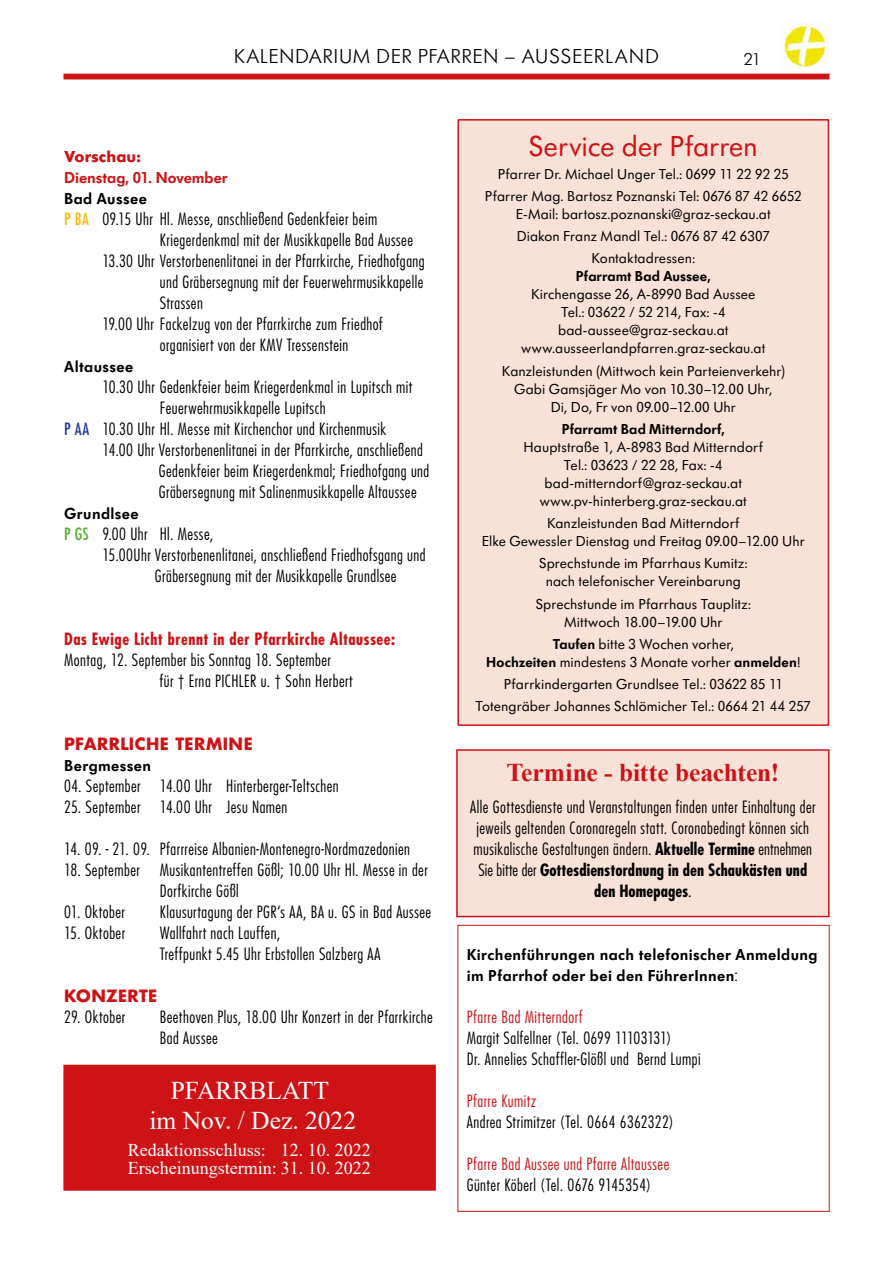
<style>
.page{position:relative;width:893px;height:1263px;background:#fff}
.page>*{position:absolute;margin:0;border:0;box-sizing:border-box;transform-origin:0 0}
.t1{font:30px "Futura SB";letter-spacing:-.005em;color:#cd1316}
.t2{font:25.5px/30.6px "Times New Roman";color:#fff;text-align:center}
.t3{font:700 25.5px "Times New Roman";letter-spacing:-.005em;color:#cd1316}
.t4{font:300 21px "Futura SB";letter-spacing:.03em;color:#000}
.t5{font:18px/18px "Times New Roman";color:#fff}
.t6{font:300 18px "Futura SB";color:#000}
.t7{font:300 condensed 16.5px/21px "Futura Std";letter-spacing:.025em;color:#000}
.t8{font:16.5px/21px "Futura SB Dem Bol";letter-spacing:.025em;color:#000}
.t9{font:300 condensed 16.5px "Futura Std";letter-spacing:.03em;color:#cd1316}
.t10{font:700 condensed 16.5px "Futura Std";letter-spacing:.03em;color:#cd1316}
.t11{font:700 16.5px "Futura Std";letter-spacing:.025em;color:#cd1316}
.t12{font:16.5px "Futura SB Dem Bol";color:#cd1316}
.t13{font:700 16.5px "Futura SB";letter-spacing:.005em;color:#cd1316}
.t14{font:15px/18px "Futura SB";letter-spacing:.005em;color:#000;text-align:center}
.t15{font:15px "Futura SB Dem Bol";letter-spacing:.005em;color:#000}
.s1{font-weight:400;color:#fbba00}
.s2{font-weight:400;color:#1e398f}
.s3{font-weight:400;color:#51ae30}
.s4{font-family:"Futura SB Dem Bol"}
.s5{font-weight:700}
.s6{font-family:"Futura SB";font-weight:400;font-stretch:normal}
.s7{font-family:"Futura Std";font-weight:300;font-stretch:condensed}
</style>
<div class="page">
<div style="left:64px;top:74px;width:765px;height:5px;background:#cd1316"></div>
<img style="left:781px;top:24px;width:47px;height:45px">
<div style="left:457px;top:750px;width:372px;height:166px;background:#f8e1d7"></div>
<div style="left:456px;top:749px;width:374px;height:168px;border:2px solid #cd1316"></div>
<div style="left:458px;top:120px;width:370px;height:605px;background:#f8e1d7"></div>
<div style="left:457px;top:119px;width:372px;height:607px;border:2px solid #cd1316"></div>
<div style="left:64px;top:1065px;width:371px;height:125px;background:#cd1316"></div>
<div style="left:63px;top:1065px;width:373px;height:126px;border:2px solid #cd1316"></div>
<div style="left:457px;top:925px;width:373px;height:287px;border:1px solid #cd1316"></div>
<p class="t4" style="left:234px;top:45px;width:427px">KALENDARIUM DER PFARREN – AUSSEERLAND</p>
<p class="t6" style="left:743px;top:49px;width:19px">21</p>
<p class="t13" style="left:64px;top:147px;width:78px">Vorschau:</p>
<p class="t12" style="left:64px;top:168px;width:165px">Dienstag, 01. November</p>
<p class="t8" style="left:64px;top:188px;width:84px">Bad Aussee</p>
<p class="t7" style="left:64px;top:208px;width:315px"><span class="s1">P BA</span> 09.15 Uhr Hl. Messe, anschließend Gedenkfeier beim</p>
<p class="t7" style="left:160px;top:229px;width:255px">Kriegerdenkmal mit der Musikkapelle Bad Aussee</p>
<p class="t7" style="left:102px;top:250px;width:324px">13.30 Uhr Verstorbenenlitanei in der Pfarrkirche, Friedhofgang</p>
<p class="t7" style="left:160px;top:271px;width:265px">und Gräbersegnung mit der Feuerwehrmusikkapelle</p>
<p class="t7" style="left:160px;top:292px;width:45px">Strassen</p>
<p class="t7" style="left:102px;top:313px;width:282px">19.00 Uhr Fackelzug von der Pfarrkirche zum Friedhof</p>
<p class="t7" style="left:160px;top:334px;width:190px">organisiert von der KMV Tressenstein</p>
<p class="t8" style="left:64px;top:356px;width:71px">Altaussee</p>
<p class="t7" style="left:102px;top:376px;width:311px">10.30 Uhr Gedenkfeier beim Kriegerdenkmal in Lupitsch mit</p>
<p class="t7" style="left:160px;top:397px;width:167px">Feuerwehrmusikkapelle Lupitsch</p>
<p class="t7" style="left:64px;top:418px;width:324px"><span class="s2">P AA</span> 10.30 Uhr Hl. Messe mit Kirchenchor und Kirchenmusik</p>
<p class="t7" style="left:102px;top:439px;width:322px">14.00 Uhr Verstorbenenlitanei in der Pfarrkirche, anschließend</p>
<p class="t7" style="left:159px;top:460px;width:272px">Gedenkfeier beim Kriegerdenkmal; Friedhofgang und</p>
<p class="t7" style="left:159px;top:481px;width:259px">Gräbersegnung mit Salinenmusikkapelle Altaussee</p>
<p class="t8" style="left:64px;top:503px;width:76px">Grundlsee</p>
<p class="t7" style="left:64px;top:523px;width:151px"><span class="s3">P GS</span> 9.00 Uhr Hl. Messe,</p>
<p class="t7" style="left:102px;top:544px;width:325px">15.00Uhr Verstorbenenlitanei, anschließend Friedhofsgang und</p>
<p class="t7" style="left:155px;top:565px;width:243px">Gräbersegnung mit der Musikkapelle Grundlsee</p>
<p class="t10" style="left:64px;top:628px;width:333px">Das Ewige Licht brennt in der Pfarrkirche Altaussee:</p>
<p class="t7" style="left:160px;top:649px;width:194px;text-indent:-96px">Montag, 12. September bis Sonntag 18. September<br>für † Erna PICHLER u. † Sohn Herbert</p>
<p class="t11" style="left:64px;top:733px;width:190px">PFARRLICHE TERMINE</p>
<p class="t8" style="left:64px;top:755px;width:88px">Bergmessen</p>
<p class="t7" style="left:64px;top:775px;width:276px">04. September 14.00 Uhr Hinterberger-Teltschen</p>
<p class="t7" style="left:64px;top:796px;width:225px">25. September 14.00 Uhr Jesu Namen</p>
<p class="t7" style="left:64px;top:838px;width:348px">14. 09. - 21. 09. Pfarrreise Albanien-Montenegro-Nordmazedonien</p>
<p class="t7" style="left:160px;top:859px;width:269px;text-indent:-96px">18. September Musikantentreffen Gößl; 10.00 Uhr Hl. Messe in der<br>Dorfkirche Gößl</p>
<p class="t7" style="left:64px;top:901px;width:62px">01. Oktober</p>
<p class="t7" style="left:160px;top:901px;width:273px">Klausurtagung der PGR‘s AA, BA u. GS in Bad Aussee</p>
<p class="t7" style="left:64px;top:922px;width:62px">15. Oktober</p>
<p class="t7" style="left:160px;top:922px;width:222px">Wallfahrt nach Lauffen,<br>Treffpunkt 5.45 Uhr Erbstollen Salzberg AA</p>
<p class="t11" style="left:64px;top:985px;width:95px">KONZERTE</p>
<p class="t7" style="left:64px;top:1006px;width:63px">29. Oktober</p>
<p class="t7" style="left:160px;top:1006px;width:275px">Beethoven Plus, 18.00 Uhr Konzert in der Pfarrkirche<br>Bad Aussee</p>
<h2 class="t2" style="left:150px;top:1074px;width:208px">PFARRBLATT<br>im Nov. / Dez. 2022</h2>
<p class="t5" style="left:128px;top:1141px;width:244px">Redaktionsschluss: 12. 10. 2022<br>Erscheinungstermin: 31. 10. 2022</p>
<h1 class="t1" style="left:529px;top:130px;width:231px">Service der Pfarren</h1>
<p class="t14" style="left:485px;top:163px;width:318px;line-height:22.2px">Pfarrer Dr. Michael Unger Tel.: 0699 11 22 92 25<br>Pfarrer Mag. Bartosz Poznanski Tel: 0676 87 42 6652</p>
<p class="t14" style="left:516px;top:203px;width:256px;line-height:22.2px">E-Mail: bartosz.poznanski@graz-seckau.at<br>Diakon Franz Mandl Tel.: 0676 87 42 6307<br>Kontaktadressen:</p>
<p class="t15" style="left:576px;top:268px;width:136px">Pfarramt Bad Aussee,</p>
<p class="t14" style="left:521px;top:286px;width:246px">Kirchengasse 26, A-8990 Bad Aussee Tel.: 03622 / 52 214, Fax: -4 bad-aussee@graz-seckau.at www.ausseerlandpfarren.graz-seckau.at</p>
<p class="t14" style="left:502px;top:362px;width:284px">Kanzleistunden (Mittwoch kein Parteienverkehr)<br>Gabi Gamsjäger Mo von 10.30–12.00 Uhr,<br>Di, Do, Fr von 09.00–12.00 Uhr</p>
<p class="t15" style="left:562px;top:421px;width:165px">Pfarramt Bad Mitterndorf,</p>
<p class="t14" style="left:524px;top:438px;width:241px">Hauptstraße 1, A-8983 Bad Mitterndorf Tel.: 03623 / 22 28, Fax: -4 bad-mitterndorf@graz-seckau.at www.pv-hinterberg.graz-seckau.at</p>
<p class="t14" style="left:482px;top:514px;width:324px">Kanzleistunden Bad Mitterndorf<br>Elke Gewessler Dienstag und Freitag 09.00–12.00 Uhr</p>
<p class="t14" style="left:539px;top:555px;width:210px">Sprechstunde im Pfarrhaus Kumitz: nach telefonischer Vereinbarung</p>
<p class="t14" style="left:536px;top:595px;width:217px">Sprechstunde im Pfarrhaus Tauplitz:<br>Mittwoch 18.00–19.00 Uhr</p>
<p class="t14" style="left:486px;top:635px;width:316px"><span class="s4">Taufen</span> bitte 3 Wochen vorher,<br><span class="s4">Hochzeiten</span> mindestens 3 Monate vorher <span class="s4">anmelden</span>!</p>
<p class="t14" style="left:476px;top:673px;width:337px;line-height:22.2px">Pfarrkindergarten Grundlsee Tel.: 03622 85 11<br>Totengräber Johannes Schlömicher Tel.: 0664 21 44 257</p>
<h2 class="t3" style="left:507px;top:754px;width:274px">Termine - bitte beachten!</h2>
<p class="t7" style="left:470px;top:796px;width:347px;text-align:center">Alle Gottesdienste und Veranstaltungen finden unter Einhaltung der jeweils geltenden Coronaregeln statt. Coronabedingt können sich musikalische Gestaltungen ändern. <span class="s5">Aktuelle Termine</span> entnehmen Sie bitte der <span class="s5">Gottesdienstordnung in den Schaukästen und den Homepages</span><span class="s6">.</span></p>
<p class="t8" style="left:467px;top:944px;width:352px">Kirchenführungen nach telefonischer Anmeldung im Pfarrhof oder bei den FührerInnen<span class="s7">:</span></p>
<p class="t9" style="left:467px;top:1007px;width:117px">Pfarre Bad Mitterndorf</p>
<p class="t7" style="left:467px;top:1027px;width:235px">Margit Salfellner (Tel. 0699 11103131)<br>Dr. Annelies Schaffler-Glößl und Bernd Lumpi</p>
<p class="t9" style="left:467px;top:1091px;width:71px">Pfarre Kumitz</p>
<p class="t7" style="left:467px;top:1111px;width:209px">Andrea Strimitzer (Tel. 0664 6362322)</p>
<p class="t9" style="left:467px;top:1154px;width:204px">Pfarre Bad Aussee und Pfarre Altaussee</p>
<p class="t7" style="left:467px;top:1174px;width:186px">Günter Köberl (Tel. 0676 9145354)</p>
</div>
